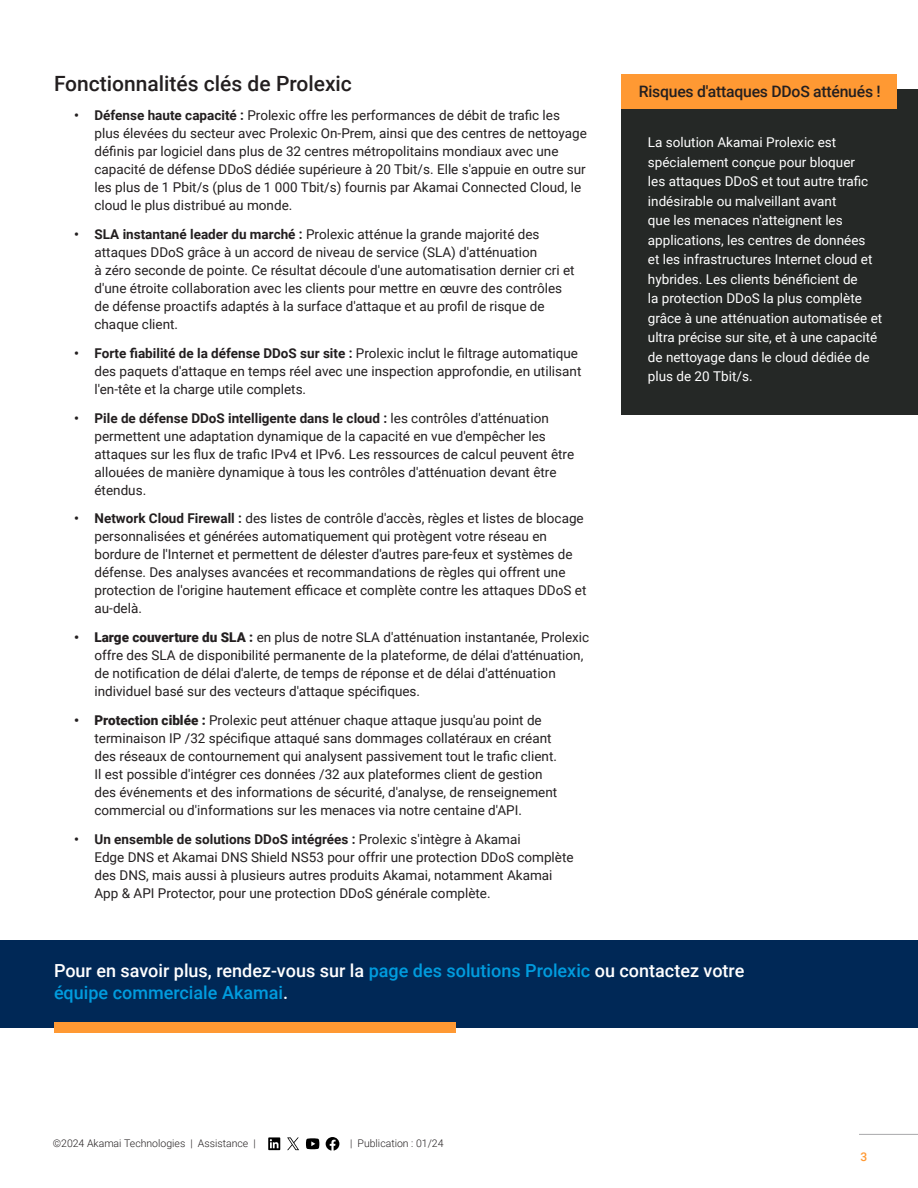
<style>
.page{position:relative;width:918px;height:1188px;background:#fff}
.page>*{position:absolute;margin:0;border:0;box-sizing:border-box;transform-origin:0 0}
.t1{font:500 21px "Roboto";color:#231f20}
.CTA_on_Navy_Blue{font:500 18px/21.6px "Roboto";color:#fff}
.Sidebar_-_Orange_box_head{font:500 15.75px "Roboto";letter-spacing:-.015em;color:#231f20}
.t2{font:13.5px/18px "Roboto";color:#231f20}
.Sidebar_-_body{font:13.5px/19.5px "Roboto";color:#fff}
.t3{font:500 12px "Roboto";color:#f93}
.t4{font:300 10.5px "Roboto";color:#231f20}
.s1{font-weight:700}
.s2{font-weight:900}
.s3{color:#009cde}
</style>
<div class="page">
<svg style="left:326px;top:1137px;width:13px;height:14px"></svg>
<svg style="left:306px;top:1138px;width:13px;height:11px"></svg>
<svg style="left:268px;top:1137px;width:12px;height:13px"></svg>
<svg style="left:287px;top:1137px;width:12px;height:13px"></svg>
<hr style="left:859px;top:1134px;width:59px;height:1px;background:#a8a8aa">
<div style="left:0;top:940px;width:918px;height:88px;background:#002856"></div>
<div style="left:54px;top:1023px;width:401px;height:10px;background:#f93"></div>
<div style="left:621px;top:90px;width:297px;height:325px;background:#252826"></div>
<div style="left:621px;top:74px;width:275px;height:35px;background:#f93"></div>
<h1 class="t1" style="left:54px;top:69px;width:299px">Fonctionnalités clés de Prolexic</h1>
<p class="t2" style="left:94px;top:106px;width:494px;text-indent:-20px"><span class="s1">• Défense haute capacité :</span> Prolexic offre les performances de débit de trafic les plus élevées du secteur avec Prolexic On-Prem, ainsi que des centres de nettoyage définis par logiciel dans plus de 32 centres métropolitains mondiaux avec une capacité de défense DDoS dédiée supérieure à 20 Tbit/s. Elle s'appuie en outre sur les plus de 1 Pbit/s (plus de 1 000 Tbit/s) fournis par Akamai Connected Cloud, le cloud le plus distribué au monde.</p>
<p class="t2" style="left:94px;top:225px;width:482px;text-indent:-20px"><span class="s1">• SLA instantané leader du marché :</span> Prolexic atténue la grande majorité des attaques DDoS grâce à un accord de niveau de service (SLA) d'atténuation<br>à zéro seconde de pointe. Ce résultat découle d'une automatisation dernier cri et d'une étroite collaboration avec les clients pour mettre en œuvre des contrôles de défense proactifs adaptés à la surface d'attaque et au profil de risque de chaque client.</p>
<p class="t2" style="left:94px;top:343px;width:488px;text-indent:-20px"><span class="s1">• Forte fiabilité de la défense DDoS sur site :</span> Prolexic inclut le filtrage automatique des paquets d'attaque en temps réel avec une inspection approfondie, en utilisant l'en-tête et la charge utile complets.</p>
<p class="t2" style="left:94px;top:408px;width:481px;text-indent:-20px"><span class="s1">• Pile de défense DDoS intelligente dans le cloud :</span> les contrôles d'atténuation permettent une adaptation dynamique de la capacité en vue d'empêcher les attaques sur les flux de trafic IPv4 et IPv6. Les ressources de calcul peuvent être allouées de manière dynamique à tous les contrôles d'atténuation devant être étendus.</p>
<p class="t2" style="left:94px;top:509px;width:493px;text-indent:-20px"><span class="s1">• Network Cloud Firewall :</span> des listes de contrôle d'accès, règles et listes de blocage personnalisées et générées automatiquement qui protègent votre réseau en bordure de l'Internet et permettent de délester d'autres pare-feux et systèmes de défense. Des analyses avancées et recommandations de règles qui offrent une protection de l'origine hautement efficace et complète contre les attaques DDoS et au-delà.</p>
<p class="t2" style="left:94px;top:628px;width:496px;text-indent:-20px"><span class="s2">• Large couverture du SLA :</span> en plus de notre SLA d'atténuation instantanée, Prolexic offre des SLA de disponibilité permanente de la plateforme, de délai d'atténuation, de notification de délai d'alerte, de temps de réponse et de délai d'atténuation individuel basé sur des vecteurs d'attaque spécifiques.</p>
<p class="t2" style="left:94px;top:711px;width:464px;text-indent:-20px"><span class="s2">• Protection ciblée :</span> Prolexic peut atténuer chaque attaque jusqu'au point de terminaison IP /32 spécifique attaqué sans dommages collatéraux en créant des réseaux de contournement qui analysent passivement tout le trafic client.<br>Il est possible d'intégrer ces données /32 aux plateformes client de gestion des événements et des informations de sécurité, d'analyse, de renseignement commercial ou d'informations sur les menaces via notre centaine d'API.</p>
<p class="t2" style="left:94px;top:829px;width:481px;text-indent:-20px"><span class="s1">• Un ensemble de solutions DDoS intégrées :</span> Prolexic s'intègre à Akamai<br>Edge DNS et Akamai DNS Shield NS53 pour offrir une protection DDoS complète des DNS, mais aussi à plusieurs autres produits Akamai, notamment Akamai App &amp; API Protector, pour une protection DDoS générale complète.</p>
<p class="Sidebar_-_Orange_box_head" style="left:639px;top:80px;width:243px">Risques d'attaques DDoS atténués !</p>
<p class="Sidebar_-_body" style="left:648px;top:132px;width:236px">La solution Akamai Prolexic est spécialement conçue pour bloquer<br>les attaques DDoS et tout autre trafic indésirable ou malveillant avant<br>que les menaces n'atteignent les applications, les centres de données<br>et les infrastructures Internet cloud et hybrides. Les clients bénéficient de<br>la protection DDoS la plus complète grâce à une atténuation automatisée et ultra précise sur site, et à une capacité de nettoyage dans le cloud dédiée de plus de 20 Tbit/s.</p>
<p class="CTA_on_Navy_Blue" style="left:54px;top:960px;width:692px">Pour en savoir plus, rendez-vous sur la <span class="s3">page des solutions Prolexic</span> ou contactez votre <span class="s3">équipe commerciale Akamai</span>.</p>
<p class="t4" style="left:53px;top:1136px;width:204px">©2024 Akamai Technologies | Assistance |</p>
<p class="t4" style="left:350px;top:1136px;width:95px">| Publication : 01/24</p>
<p class="t3" style="left:860px;top:1148px;width:8px">3</p>
</div>
